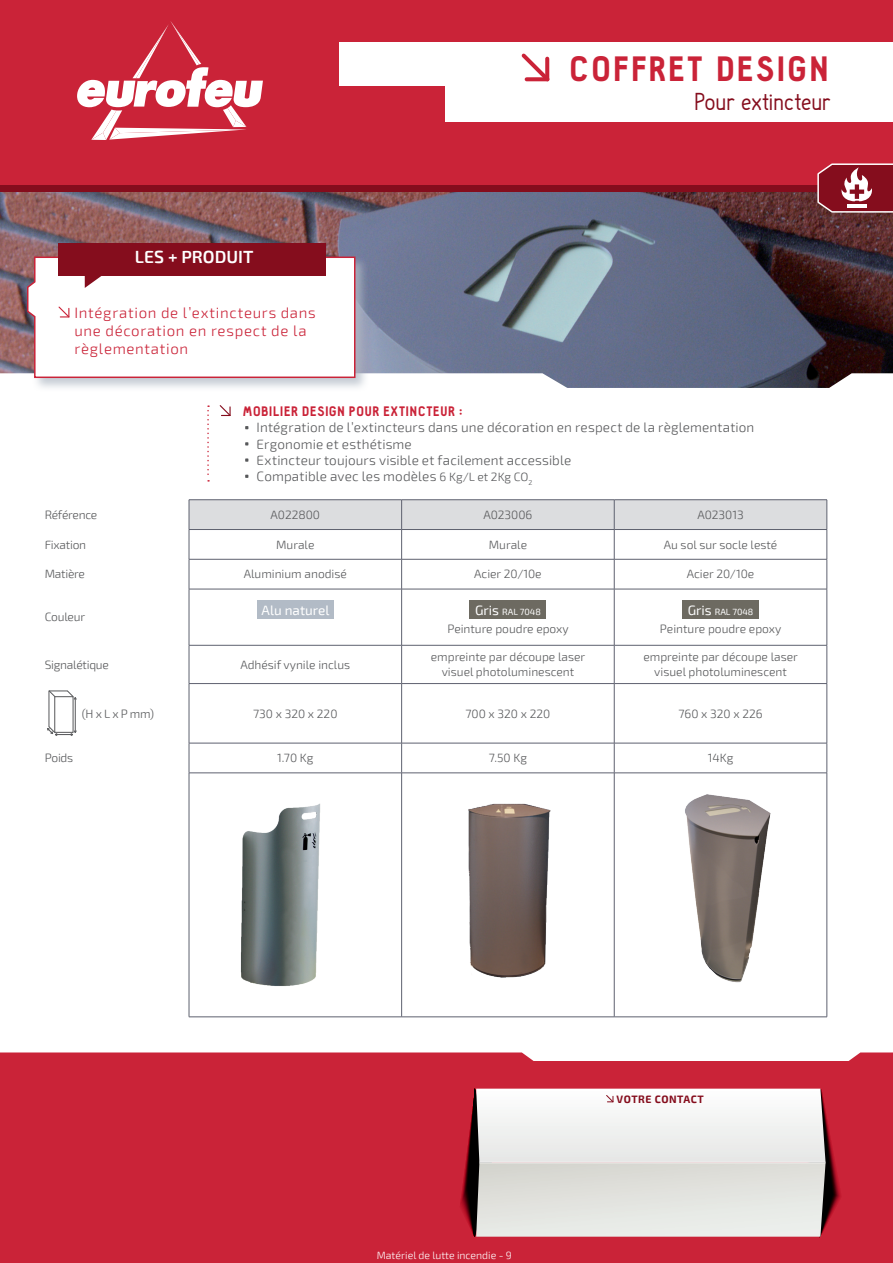
<style>
.page{position:relative;width:893px;height:1263px;background:#fff}
.page>*{position:absolute;margin:0;border:0;box-sizing:border-box;transform-origin:0 0}
.t1{font:900 34.5px "Hallosans";letter-spacing:.08em;color:#ca2338}
.t2{font:25.5px "Hallo Sans";letter-spacing:-.005em;color:#850d1d}
.t3{font:600 17.55px "Exo 2";letter-spacing:-.005em;color:#fff}
.t4{font:300 15px/18px "Exo 2";letter-spacing:.05em;color:#ca2338}
.t5{font:300 13.5px/16.2px "Exo 2";letter-spacing:.01em;color:#57585a}
.t6{font:900 13.5px "Hallosans";letter-spacing:.065em;color:#ca2338}
.t7{font:13.5px "Exo 2";color:#fff}
.t8{font:300 12px/14.4px "Exo 2";color:#57585a;text-align:center}
.t9{font:300 12px "Exo 2";letter-spacing:-.02em;color:#57585a}
.t10{font:300 12px "Exo 2";letter-spacing:-.025em;color:#57585a}
.t11{font:300 10.5px "Exo 2";color:#fff}
.t12{font:700 10.5px "Exo 2";letter-spacing:.045em;color:#850d1d}
.t13{font:9px "Exo 2";color:#fff}
.s1{font-size:12px}
.s2{font-size:13.5px}
</style>
<div class="page">
<div style="left:0;top:1052px;width:893px;height:211px;background:#ca2338"></div>
<img style="left:0;top:191px;width:893px;height:197px">
<div style="left:0;top:0;width:893px;height:188px;background:#ca2338"></div>
<div style="left:0;top:185px;width:893px;height:6px;background:#850d1d"></div>
<svg style="left:207px;top:405px;width:2px;height:77px"></svg>
<div style="left:339px;top:43px;width:554px;height:43px;background:#fff"></div>
<div style="left:446px;top:75px;width:447px;height:47px;background:#fff"></div>
<svg style="left:521px;top:53px;width:29px;height:29px"></svg>
<svg style="left:219px;top:405px;width:12px;height:12px"></svg>
<svg style="left:245px;top:458px;width:3px;height:4px"></svg>
<svg style="left:816px;top:163px;width:77px;height:51px"></svg>
<div style="left:25px;top:255px;width:345px;height:137px;background:#b2bbc6;opacity:.75"></div>
<div style="left:58px;top:243px;width:268px;height:32px;background:#850d1d"></div>
<svg style="left:26px;top:256px;width:330px;height:123px"></svg>
<hr style="left:189px;top:499px;width:213px;height:1px;background:#5e616f">
<hr style="left:402px;top:499px;width:212px;height:1px;background:#5e616f">
<hr style="left:614px;top:499px;width:213px;height:1px;background:#5e616f">
<svg style="left:189px;top:500px;width:639px;height:59px"></svg>
<hr style="left:189px;top:559px;width:213px;height:1px;background:#5e616f">
<hr style="left:189px;top:559px;width:1px;height:30px;background:#5e616f">
<hr style="left:402px;top:559px;width:212px;height:1px;background:#5e616f">
<hr style="left:401px;top:559px;width:1px;height:30px;background:#5e616f">
<hr style="left:614px;top:559px;width:213px;height:1px;background:#5e616f">
<hr style="left:614px;top:559px;width:1px;height:30px;background:#5e616f">
<hr style="left:827px;top:559px;width:1px;height:30px;background:#5e616f">
<hr style="left:189px;top:589px;width:213px;height:1px;background:#5e616f">
<hr style="left:189px;top:589px;width:1px;height:56px;background:#5e616f">
<hr style="left:402px;top:589px;width:212px;height:1px;background:#5e616f">
<hr style="left:401px;top:589px;width:1px;height:56px;background:#5e616f">
<hr style="left:614px;top:589px;width:213px;height:1px;background:#5e616f">
<hr style="left:614px;top:589px;width:1px;height:56px;background:#5e616f">
<hr style="left:827px;top:589px;width:1px;height:56px;background:#5e616f">
<hr style="left:189px;top:645px;width:213px;height:1px;background:#5e616f">
<hr style="left:189px;top:645px;width:1px;height:38px;background:#5e616f">
<hr style="left:402px;top:645px;width:212px;height:1px;background:#5e616f">
<hr style="left:401px;top:645px;width:1px;height:38px;background:#5e616f">
<hr style="left:614px;top:645px;width:213px;height:1px;background:#5e616f">
<hr style="left:614px;top:645px;width:1px;height:38px;background:#5e616f">
<hr style="left:827px;top:645px;width:1px;height:38px;background:#5e616f">
<hr style="left:189px;top:683px;width:213px;height:1px;background:#5e616f">
<hr style="left:189px;top:684px;width:1px;height:59px;background:#5e616f">
<hr style="left:402px;top:683px;width:212px;height:1px;background:#5e616f">
<hr style="left:401px;top:684px;width:1px;height:59px;background:#5e616f">
<hr style="left:614px;top:683px;width:213px;height:1px;background:#5e616f">
<hr style="left:614px;top:684px;width:1px;height:59px;background:#5e616f">
<hr style="left:827px;top:684px;width:1px;height:59px;background:#5e616f">
<hr style="left:189px;top:743px;width:213px;height:1px;background:#5e616f">
<hr style="left:189px;top:743px;width:1px;height:30px;background:#5e616f">
<hr style="left:402px;top:743px;width:212px;height:1px;background:#5e616f">
<hr style="left:401px;top:743px;width:1px;height:30px;background:#5e616f">
<hr style="left:614px;top:743px;width:213px;height:1px;background:#5e616f">
<hr style="left:614px;top:743px;width:1px;height:30px;background:#5e616f">
<hr style="left:827px;top:743px;width:1px;height:30px;background:#5e616f">
<hr style="left:189px;top:773px;width:213px;height:1px;background:#5e616f">
<hr style="left:189px;top:773px;width:1px;height:244px;background:#5e616f">
<hr style="left:402px;top:773px;width:212px;height:1px;background:#5e616f">
<hr style="left:401px;top:773px;width:1px;height:244px;background:#5e616f">
<hr style="left:614px;top:773px;width:213px;height:1px;background:#5e616f">
<hr style="left:614px;top:773px;width:1px;height:244px;background:#5e616f">
<hr style="left:827px;top:773px;width:1px;height:244px;background:#5e616f">
<hr style="left:189px;top:1016px;width:213px;height:1px;background:#5e616f">
<hr style="left:402px;top:1016px;width:212px;height:1px;background:#5e616f">
<hr style="left:614px;top:1016px;width:213px;height:1px;background:#5e616f">
<div style="left:257px;top:601px;width:77px;height:18px;background:#b2bbc6"></div>
<div style="left:470px;top:601px;width:76px;height:18px;background:#6d6a61"></div>
<div style="left:682px;top:601px;width:77px;height:18px;background:#6d6a61"></div>
<hr style="left:49px;top:690px;width:1px;height:37px;background:#57585a">
<div style="left:54px;top:696px;width:19px;height:37px;border:1px solid #57585a"></div>
<hr style="left:75px;top:697px;width:1px;height:36px;background:#57585a">
<svg style="left:48px;top:690px;width:29px;height:10px"></svg>
<svg style="left:47px;top:725px;width:30px;height:11px"></svg>
<img style="left:240px;top:803px;width:80px;height:183px">
<img style="left:468px;top:803px;width:83px;height:175px">
<img style="left:685px;top:794px;width:86px;height:189px">
<svg style="left:77px;top:21px;width:186px;height:119px"></svg>
<svg style="left:459px;top:1089px;width:383px;height:148px"></svg>
<h3 class="t3" style="left:135px;top:247px;width:120px">LES + PRODUIT</h3>
<p class="t4" style="left:74px;top:304px;width:243px">Intégration de l’extincteurs dans une décoration en respect de la règlementation</p>
<h1 class="t1" style="left:570px;top:51px;width:260px">COFFRET DESIGN</h1>
<h2 class="t2" style="left:694px;top:88px;width:137px">Pour extincteur</h2>
<p class="t6" style="left:243px;top:404px;width:221px">MOBILIER DESIGN POUR EXTINCTEUR :</p>
<p class="t5" style="left:257px;top:420px;width:499px">Intégration de l’extincteurs dans une décoration en respect de la règlementation Ergonomie et esthétisme<br>Extincteur toujours visible et facilement accessible<br>Compatible avec les modèles <span class="s1">6 Kg/L et 2Kg CO</span><sub>2</sub></p>
<p class="t10" style="left:45px;top:508px;width:54px">Référence</p>
<p class="t8" style="left:271px;top:508px;width:51px">A022800</p>
<p class="t8" style="left:483px;top:508px;width:50px">A023006</p>
<p class="t8" style="left:697px;top:508px;width:48px">A023013</p>
<p class="t9" style="left:45px;top:537px;width:43px">Fixation</p>
<p class="t8" style="left:276px;top:537px;width:40px">Murale</p>
<p class="t8" style="left:489px;top:537px;width:40px">Murale</p>
<p class="t8" style="left:664px;top:537px;width:115px">Au sol sur socle lesté</p>
<p class="t9" style="left:45px;top:567px;width:42px">Matière</p>
<p class="t8" style="left:244px;top:567px;width:105px">Aluminium anodisé</p>
<p class="t8" style="left:474px;top:567px;width:69px">Acier 20/10e</p>
<p class="t8" style="left:687px;top:567px;width:69px">Acier 20/10e</p>
<p class="t9" style="left:45px;top:610px;width:42px">Couleur</p>
<p class="t7" style="left:262px;top:602px;width:69px">Alu naturel</p>
<p class="t13" style="left:475px;top:606px;width:67px"><span class="s2">Gris</span> RAL 7048</p>
<p class="t8" style="left:447px;top:622px;width:123px">Peinture poudre epoxy</p>
<p class="t13" style="left:688px;top:606px;width:67px"><span class="s2">Gris</span> RAL 7048</p>
<p class="t8" style="left:660px;top:622px;width:123px">Peinture poudre epoxy</p>
<p class="t9" style="left:45px;top:657px;width:66px">Signalétique</p>
<p class="t8" style="left:240px;top:657px;width:111px">Adhésif vynile inclus</p>
<p class="t8" style="left:431px;top:650px;width:156px">empreinte par découpe laser visuel photoluminescent</p>
<p class="t8" style="left:643px;top:650px;width:156px">empreinte par découpe laser visuel photoluminescent</p>
<p class="t8" style="left:82px;top:706px;width:74px">(H x L x P mm)</p>
<p class="t8" style="left:253px;top:706px;width:86px">730 x 320 x 220</p>
<p class="t8" style="left:465px;top:706px;width:86px">700 x 320 x 220</p>
<p class="t8" style="left:678px;top:706px;width:86px">760 x 320 x 226</p>
<p class="t8" style="left:45px;top:751px;width:30px">Poids</p>
<p class="t8" style="left:277px;top:751px;width:38px">1.70 Kg</p>
<p class="t8" style="left:489px;top:751px;width:40px">7.50 Kg</p>
<p class="t8" style="left:708px;top:751px;width:27px">14Kg</p>
<p class="t11" style="left:377px;top:1249px;width:137px">Matériel de lutte incendie - 9</p>
<p class="t12" style="left:617px;top:1093px;width:89px">VOTRE CONTACT</p>
</div>
